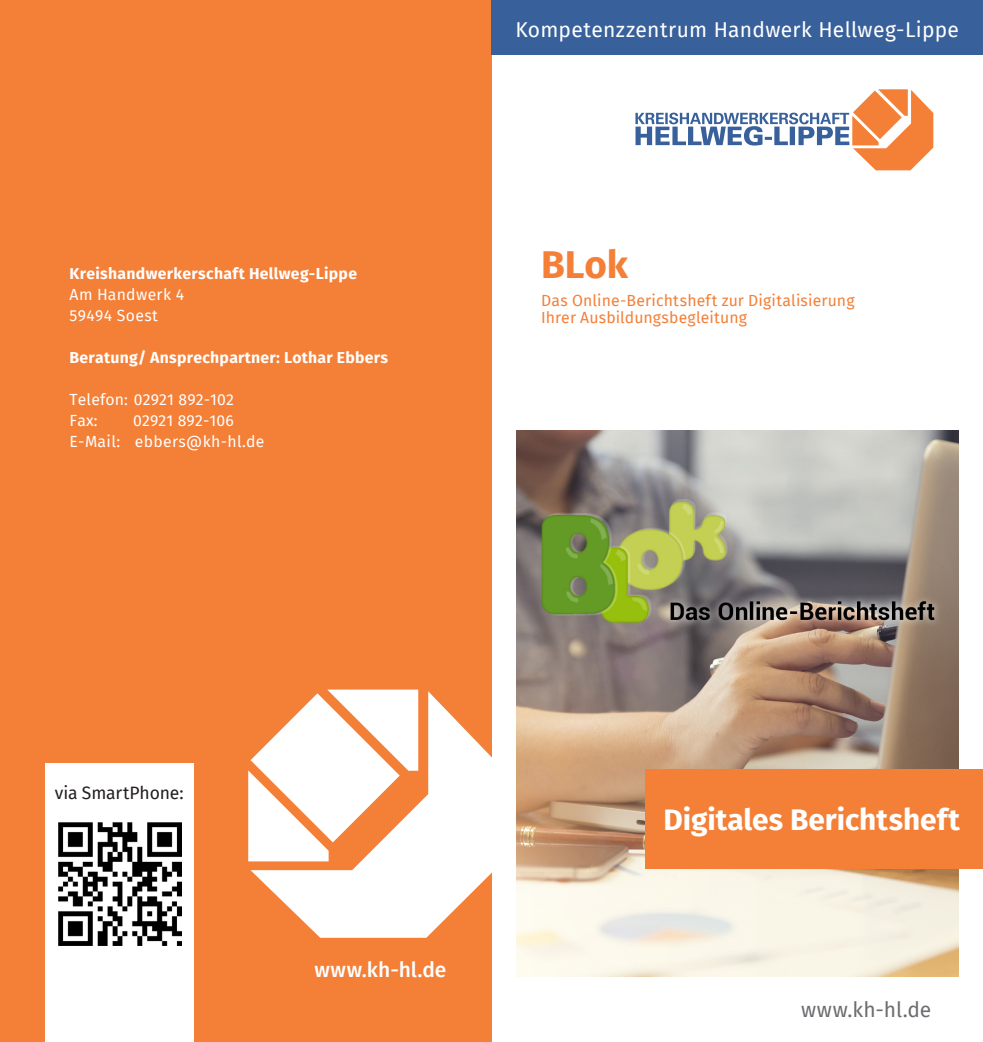
<style>
.page{position:relative;width:983px;height:1042px;background:#fff}
.page>*{position:absolute;margin:0;border:0;box-sizing:border-box;transform-origin:0 0}
.t1{font:700 38.5px "Fira Sans";color:#f47f37}
.t2{font:700 29.75px "Fira Sans";color:#fff}
.t3{font:21px "Fira Sans";letter-spacing:.015em;color:#fff}
.t4{font:21px "Fira Sans";letter-spacing:.01em;color:#6c6d70}
.t5{font:500 21px "Fira Sans";letter-spacing:.01em;color:#fff}
.t6{font:17.5px "Fira Sans";letter-spacing:-.005em;color:#231f20}
.t7{font:15.75px/21px "Fira Sans";letter-spacing:.015em;color:#fff}
.t8{font:700 15.75px "Fira Sans";letter-spacing:.02em;color:#fff}
.t9{font:15.75px/17.5px "Fira Sans";letter-spacing:.01em;color:#f47f37}
</style>
<div class="page">
<img style="left:516px;top:431px;width:441px;height:545px">
<div style="left:0;top:0;width:491px;height:1042px;background:#f47f37"></div>
<svg style="left:635px;top:89px;width:298px;height:81px"></svg>
<svg style="left:250px;top:691px;width:242px;height:247px;fill:#fff"></svg>
<svg style="left:248px;top:689px;width:170px;height:172px"></svg>
<div style="left:45px;top:764px;width:148px;height:278px;background:#fff"></div>
<img style="left:58px;top:822px;width:124px;height:124px">
<div style="left:645px;top:769px;width:337px;height:99px;background:#f47f37"></div>
<div style="left:491px;top:0;width:491px;height:55px;background:#38619c"></div>
<p class="t8" style="left:69px;top:261px;width:289px">Kreishandwerkerschaft Hellweg-Lippe</p>
<p class="t7" style="left:69px;top:284px;width:116px">Am Handwerk 4<br>59494 Soest</p>
<p class="t8" style="left:69px;top:345px;width:320px">Beratung/ Ansprechpartner: Lothar Ebbers</p>
<p class="t7" style="left:69px;top:389px;width:166px">Telefon: 02921 892-102<br>Fax:</p>
<p class="t7" style="left:69px;top:410px;width:196px;text-indent:64px">02921 892-106<br>E-Mail: ebbers@kh-hl.de</p>
<h3 class="t3" style="left:515px;top:14px;width:445px">Kompetenzzentrum Handwerk Hellweg-Lippe</h3>
<h1 class="t1" style="left:541px;top:232px;width:88px">BLok</h1>
<p class="t9" style="left:541px;top:291px;width:315px">Das Online-Berichtsheft zur Digitalisierung<br>Ihrer Ausbildungsbegleitung</p>
<p class="t6" style="left:55px;top:779px;width:130px">via SmartPhone:</p>
<h3 class="t5" style="left:314px;top:953px;width:133px">www.kh-hl.de</h3>
<h2 class="t2" style="left:663px;top:795px;width:298px">Digitales Berichtsheft</h2>
<h3 class="t4" style="left:800px;top:994px;width:132px">www.kh-hl.de</h3>
</div>
